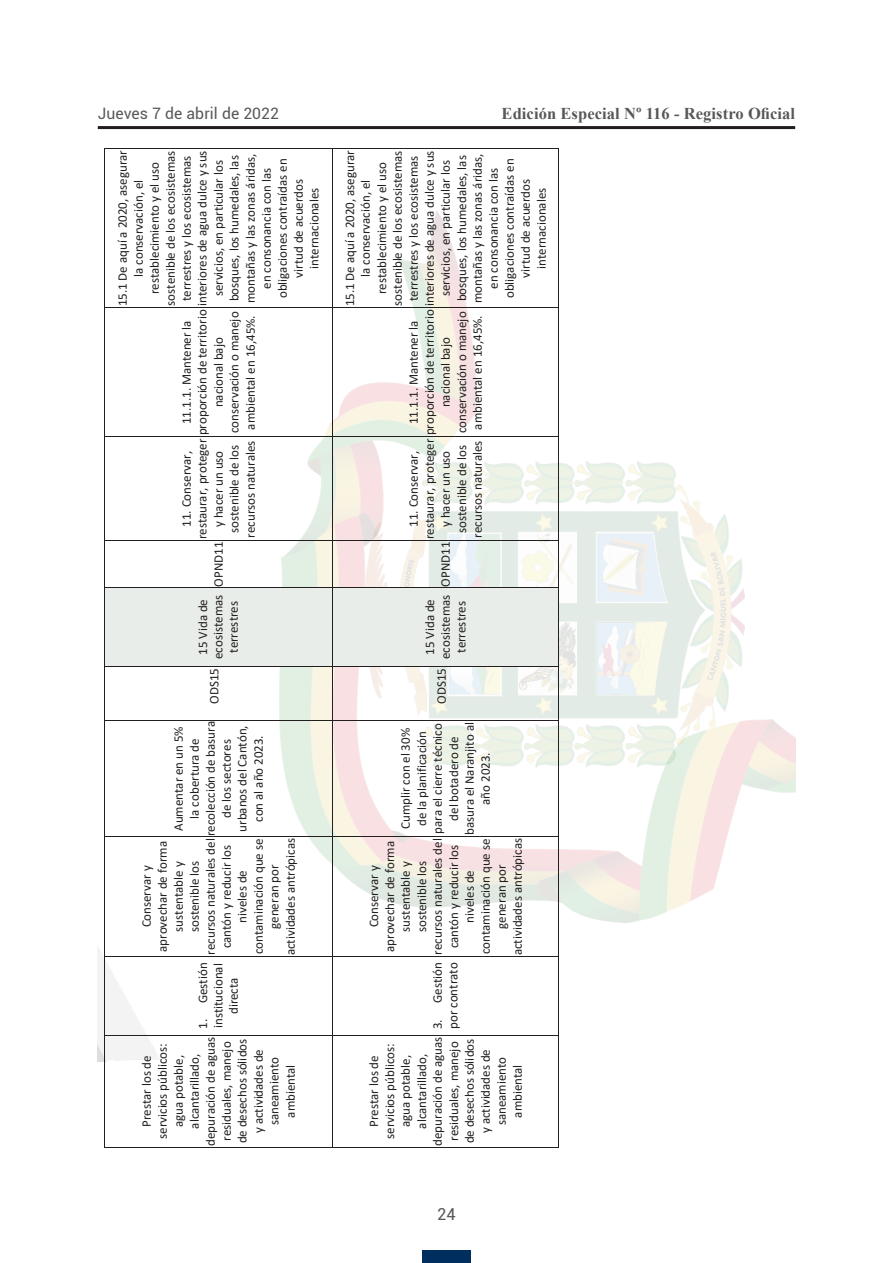
<style>
.page{position:relative;width:893px;height:1263px;background:#fff}
.page>*{position:absolute;margin:0;border:0;box-sizing:border-box;transform-origin:0 0}
.t1{font:700 16.5px "Times New Roman";letter-spacing:.005em;color:#57585a}
.t2{font:16.5px "Roboto";color:#57585a}
.t3{font:15.75px "Roboto";letter-spacing:.005em;color:#57585a}
.t4{font:13.05px/16px "Calibri";color:#231f20;text-align:center}
</style>
<div class="page">
<hr style="left:98px;top:126px;width:697px;height:3px;background:#231f20">
<div style="left:422px;top:1250px;width:49px;height:13px;background:#002e5e"></div>
<img style="left:98px;top:210px;width:697px;height:852px">
<div style="left:105px;top:587px;width:227px;height:79px;background:#e9edea"></div>
<hr style="left:104px;top:1035px;width:1px;height:112px;background:#231f20">
<hr style="left:104px;top:956px;width:1px;height:79px;background:#231f20">
<hr style="left:104px;top:837px;width:1px;height:119px;background:#231f20">
<hr style="left:104px;top:720px;width:1px;height:116px;background:#231f20">
<hr style="left:104px;top:667px;width:1px;height:53px;background:#231f20">
<hr style="left:104px;top:587px;width:1px;height:79px;background:#231f20">
<hr style="left:104px;top:541px;width:1px;height:46px;background:#231f20">
<hr style="left:104px;top:437px;width:1px;height:104px;background:#231f20">
<hr style="left:104px;top:308px;width:1px;height:128px;background:#231f20">
<hr style="left:104px;top:149px;width:1px;height:158px;background:#231f20">
<hr style="left:105px;top:1147px;width:227px;height:1px;background:#231f20">
<hr style="left:105px;top:1035px;width:227px;height:1px;background:#231f20">
<hr style="left:105px;top:956px;width:227px;height:1px;background:#231f20">
<hr style="left:105px;top:836px;width:227px;height:1px;background:#231f20">
<hr style="left:105px;top:720px;width:227px;height:1px;background:#231f20">
<hr style="left:105px;top:666px;width:227px;height:1px;background:#231f20">
<hr style="left:105px;top:587px;width:227px;height:1px;background:#231f20">
<hr style="left:105px;top:541px;width:227px;height:1px;background:#231f20">
<hr style="left:105px;top:436px;width:227px;height:1px;background:#231f20">
<hr style="left:105px;top:307px;width:227px;height:1px;background:#231f20">
<hr style="left:105px;top:148px;width:227px;height:1px;background:#231f20">
<div style="left:333px;top:587px;width:225px;height:79px;background:#e9edea"></div>
<hr style="left:332px;top:1035px;width:1px;height:112px;background:#231f20">
<hr style="left:332px;top:956px;width:1px;height:79px;background:#231f20">
<hr style="left:332px;top:837px;width:1px;height:119px;background:#231f20">
<hr style="left:332px;top:720px;width:1px;height:116px;background:#231f20">
<hr style="left:332px;top:667px;width:1px;height:53px;background:#231f20">
<hr style="left:332px;top:587px;width:1px;height:79px;background:#231f20">
<hr style="left:332px;top:541px;width:1px;height:46px;background:#231f20">
<hr style="left:332px;top:437px;width:1px;height:104px;background:#231f20">
<hr style="left:332px;top:308px;width:1px;height:128px;background:#231f20">
<hr style="left:332px;top:149px;width:1px;height:158px;background:#231f20">
<hr style="left:333px;top:1147px;width:225px;height:1px;background:#231f20">
<hr style="left:558px;top:1035px;width:1px;height:112px;background:#231f20">
<hr style="left:333px;top:1035px;width:225px;height:1px;background:#231f20">
<hr style="left:558px;top:956px;width:1px;height:79px;background:#231f20">
<hr style="left:333px;top:956px;width:225px;height:1px;background:#231f20">
<hr style="left:558px;top:837px;width:1px;height:119px;background:#231f20">
<hr style="left:333px;top:836px;width:225px;height:1px;background:#231f20">
<hr style="left:558px;top:720px;width:1px;height:116px;background:#231f20">
<hr style="left:333px;top:720px;width:225px;height:1px;background:#231f20">
<hr style="left:558px;top:667px;width:1px;height:53px;background:#231f20">
<hr style="left:333px;top:666px;width:225px;height:1px;background:#231f20">
<hr style="left:558px;top:587px;width:1px;height:79px;background:#231f20">
<hr style="left:333px;top:587px;width:225px;height:1px;background:#231f20">
<hr style="left:558px;top:541px;width:1px;height:46px;background:#231f20">
<hr style="left:333px;top:541px;width:225px;height:1px;background:#231f20">
<hr style="left:558px;top:437px;width:1px;height:104px;background:#231f20">
<hr style="left:333px;top:436px;width:225px;height:1px;background:#231f20">
<hr style="left:558px;top:308px;width:1px;height:128px;background:#231f20">
<hr style="left:333px;top:307px;width:225px;height:1px;background:#231f20">
<hr style="left:558px;top:149px;width:1px;height:158px;background:#231f20">
<hr style="left:333px;top:148px;width:225px;height:1px;background:#231f20">
<p class="t3" style="left:98px;top:102px;width:183px">Jueves 7 de abril de 2022</p>
<p class="t1" style="left:502px;top:102px;width:295px">Edición Especial Nº 116 - Registro Oficial</p>
<p class="t4" style="left:114px;top:306px;width:158px;rotate:-90deg">15.1 De aquí a 2020, asegurar la conservación, el restablecimiento y el uso sostenible de los ecosistemas terrestres y los ecosistemas</p>
<p class="t4" style="left:210px;top:303px;width:151px;rotate:-90deg">servicios, en particular los bosques, los humedales, las montañas y las zonas áridas, en consonancia con las obligaciones contraídas en virtud de acuerdos internacionales</p>
<p class="t4" style="left:194px;top:539px;width:390px;rotate:-90deg">restaurar, proteger proporción de territorio interiores de agua dulce y sus</p>
<p class="t4" style="left:178px;top:424px;width:105px;rotate:-90deg">11.1.1. Mantener la</p>
<p class="t4" style="left:210px;top:433px;width:123px;rotate:-90deg">nacional bajo conservación o manejo ambiental en 16,45%.</p>
<p class="t4" style="left:210px;top:527px;width:78px;rotate:-90deg">y hacer un uso</p>
<p class="t4" style="left:226px;top:533px;width:89px;rotate:-90deg">sostenible de los</p>
<p class="t4" style="left:242px;top:537px;width:99px;rotate:-90deg">recursos naturales</p>
<p class="t4" style="left:178px;top:527px;width:77px;rotate:-90deg">11. Conservar,</p>
<p class="t4" style="left:210px;top:586px;width:46px;rotate:-90deg">OPND11</p>
<p class="t4" style="left:195px;top:659px;width:66px;line-height:15.5px;rotate:-90deg">15 Vida de ecosistemas terrestres</p>
<p class="t4" style="left:206px;top:704px;width:37px;rotate:-90deg">ODS15</p>
<p class="t4" style="left:202px;top:955px;width:235px;rotate:-90deg">recursos naturales del recolección de basura</p>
<p class="t4" style="left:170px;top:831px;width:106px;rotate:-90deg">Aumentar en un 5% la cobertura de</p>
<p class="t4" style="left:218px;top:832px;width:108px;rotate:-90deg">de los sectores urbanos del Cantón, con al año 2023.</p>
<p class="t4" style="left:282px;top:955px;width:119px;rotate:-90deg">actividades antrópicas</p>
<p class="t4" style="left:250px;top:954px;width:117px;rotate:-90deg">contaminación que se</p>
<p class="t4" style="left:154px;top:952px;width:112px;rotate:-90deg">aprovechar de forma</p>
<p class="t4" style="left:218px;top:948px;width:105px;rotate:-90deg">cantón y reducir los</p>
<p class="t4" style="left:170px;top:932px;width:72px;rotate:-90deg">sustentable y</p>
<p class="t4" style="left:186px;top:932px;width:73px;rotate:-90deg">sostenible los</p>
<p class="t4" style="left:266px;top:929px;width:66px;rotate:-90deg">generan por</p>
<p class="t4" style="left:138px;top:927px;width:63px;rotate:-90deg">Conservar y</p>
<p class="t4" style="left:234px;top:923px;width:54px;rotate:-90deg">niveles de</p>
<p class="t4" style="left:195px;top:1029px;width:68px;line-height:15.5px;rotate:-90deg">1. Gestión institucional directa</p>
<p class="t4" style="left:138px;top:1145px;width:111px;rotate:-90deg">Prestar los de servicios públicos: agua potable, alcantarillado, depuración de aguas residuales, manejo de desechos sólidos y actividades de saneamiento ambiental</p>
<p class="t4" style="left:341px;top:306px;width:158px;rotate:-90deg">15.1 De aquí a 2020, asegurar la conservación, el restablecimiento y el uso sostenible de los ecosistemas terrestres y los ecosistemas</p>
<p class="t4" style="left:437px;top:303px;width:151px;rotate:-90deg">servicios, en particular los bosques, los humedales, las montañas y las zonas áridas, en consonancia con las obligaciones contraídas en virtud de acuerdos internacionales</p>
<p class="t4" style="left:421px;top:539px;width:390px;rotate:-90deg">restaurar, proteger proporción de territorio interiores de agua dulce y sus</p>
<p class="t4" style="left:405px;top:424px;width:105px;rotate:-90deg">11.1.1. Mantener la</p>
<p class="t4" style="left:437px;top:433px;width:123px;rotate:-90deg">nacional bajo conservación o manejo ambiental en 16,45%.</p>
<p class="t4" style="left:437px;top:527px;width:78px;rotate:-90deg">y hacer un uso</p>
<p class="t4" style="left:453px;top:533px;width:89px;rotate:-90deg">sostenible de los</p>
<p class="t4" style="left:469px;top:537px;width:99px;rotate:-90deg">recursos naturales</p>
<p class="t4" style="left:405px;top:527px;width:77px;rotate:-90deg">11. Conservar,</p>
<p class="t4" style="left:437px;top:586px;width:46px;rotate:-90deg">OPND11</p>
<p class="t4" style="left:422px;top:659px;width:66px;line-height:15.6px;rotate:-90deg">15 Vida de ecosistemas terrestres</p>
<p class="t4" style="left:433px;top:704px;width:37px;rotate:-90deg">ODS15</p>
<p class="t4" style="left:397px;top:829px;width:102px;text-align:left;rotate:-90deg">Cumplir con el 30% de la planificación</p>
<p class="t4" style="left:445px;top:835px;width:114px;rotate:-90deg">del botadero de basura el Naranjito al año 2023.</p>
<p class="t4" style="left:429px;top:955px;width:233px;rotate:-90deg">recursos naturales del para el cierre técnico</p>
<p class="t4" style="left:509px;top:955px;width:119px;rotate:-90deg">actividades antrópicas</p>
<p class="t4" style="left:477px;top:954px;width:117px;rotate:-90deg">contaminación que se</p>
<p class="t4" style="left:381px;top:952px;width:112px;rotate:-90deg">aprovechar de forma</p>
<p class="t4" style="left:445px;top:948px;width:105px;rotate:-90deg">cantón y reducir los</p>
<p class="t4" style="left:397px;top:932px;width:72px;rotate:-90deg">sustentable y</p>
<p class="t4" style="left:413px;top:932px;width:73px;rotate:-90deg">sostenible los</p>
<p class="t4" style="left:493px;top:929px;width:66px;rotate:-90deg">generan por</p>
<p class="t4" style="left:365px;top:927px;width:63px;rotate:-90deg">Conservar y</p>
<p class="t4" style="left:461px;top:923px;width:54px;rotate:-90deg">niveles de</p>
<p class="t4" style="left:429px;top:1029px;width:68px;line-height:15.6px;text-align:left;rotate:-90deg">3. Gestión por contrato</p>
<p class="t4" style="left:365px;top:1145px;width:111px;rotate:-90deg">Prestar los de servicios públicos: agua potable, alcantarillado, depuración de aguas residuales, manejo de desechos sólidos y actividades de saneamiento ambiental</p>
<p class="t2" style="left:437px;top:1203px;width:20px">24</p>
</div>
